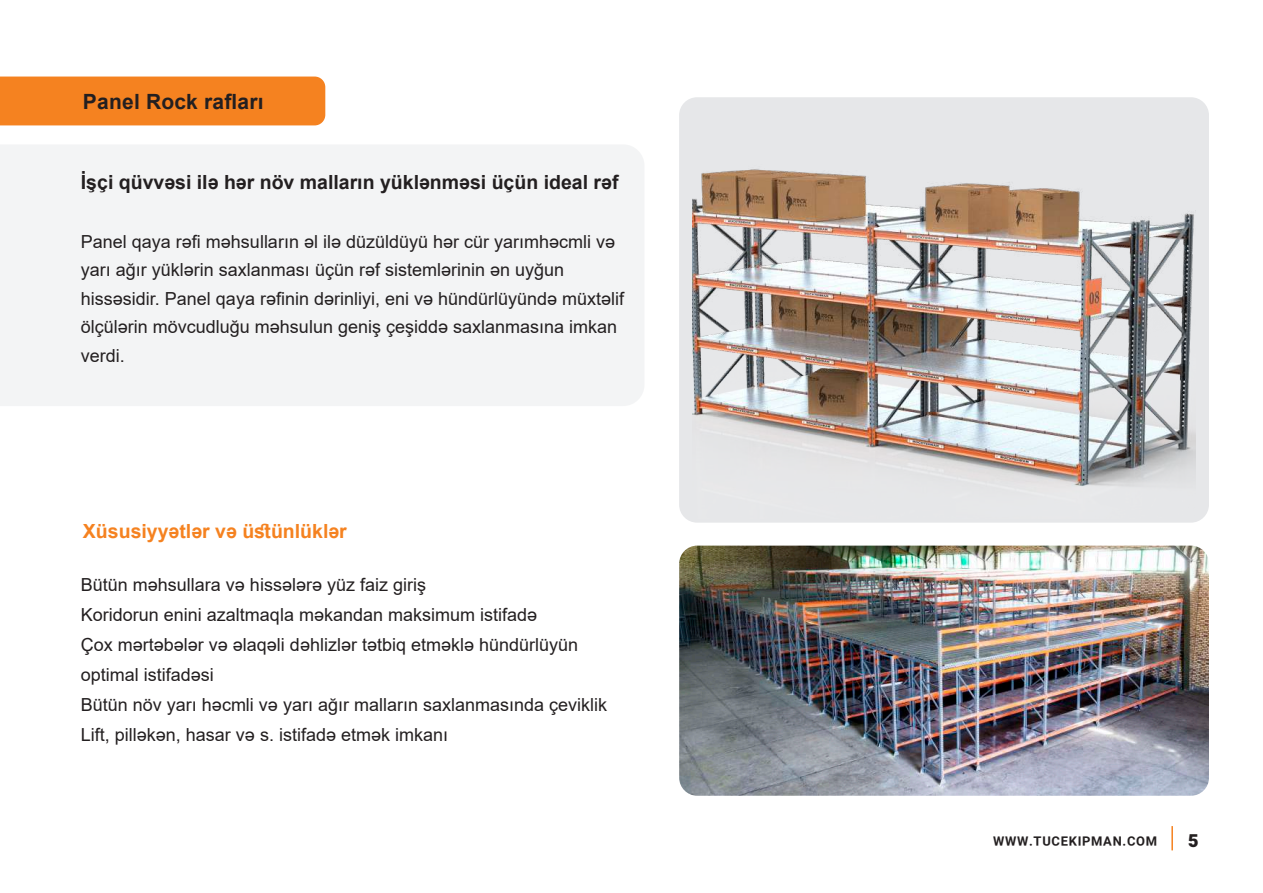
<style>
.page{position:relative;width:1263px;height:893px;background:#fff}
.page>*{position:absolute;margin:0;border:0;box-sizing:border-box;transform-origin:0 0}
.t1{font:700 21px "Arial";letter-spacing:.01em;color:#231f20}
.t2{font:700 19.5px "Arial";color:#231f20}
.t3{font:700 19.5px "Arial";color:#f58220}
.t4{font:18px/30px "Arial";color:#231f20}
.t5{font:900 18px "Heebo";color:#231f20}
.t6{font:700 12px "IRAN Sans";letter-spacing:.06em;color:#231f20}
</style>
<div class="page">
<div style="left:0;top:77px;width:325px;height:48px;background:#f58220"></div>
<hr style="left:1171px;top:826px;width:2px;height:24px;background:#f58220">
<div style="left:679px;top:97px;width:530px;height:426px;background:#e6e7e9;border-radius:18px"></div>
<img style="left:692px;top:169px;width:503px;height:317px">
<img style="left:679px;top:546px;width:530px;height:250px">
<div style="left:0;top:145px;width:644px;height:261px;background:#f3f4f5"></div>
<p class="t1" style="left:83px;top:87px;width:182px">Panel Rock rafları</p>
<p class="t2" style="left:81px;top:168px;width:539px">İşçi qüvvəsi ilə hər növ malların yüklənməsi üçün ideal rəf</p>
<p class="t4" style="left:81px;top:227px;width:545px;line-height:28.5px">Panel qaya rəfi məhsulların əl ilə düzüldüyü hər cür yarımhəcmli və yarı ağır yüklərin saxlanması üçün rəf sistemlərinin ən uyğun hissəsidir. Panel qaya rəfinin dərinliyi, eni və hündürlüyündə müxtəlif ölçülərin mövcudluğu məhsulun geniş çeşiddə saxlanmasına imkan verdi.</p>
<p class="t3" style="left:83px;top:518px;width:265px">Xüsusiyyətlər və üstünlüklər</p>
<p class="t4" style="left:81px;top:570px;width:528px">Bütün məhsullara və hissələrə yüz faiz giriş<br>Koridorun enini azaltmaqla məkandan maksimum istifadə<br>Çox mərtəbələr və əlaqəli dəhlizlər tətbiq etməklə hündürlüyün optimal istifadəsi<br>Bütün növ yarı həcmli və yarı ağır malların saxlanmasında çeviklik Lift, pilləkən, hasar və s. istifadə etmək imkanı</p>
<p class="t6" style="left:993px;top:833px;width:166px">WWW.TUCEKIPMAN.COM</p>
<p class="t5" style="left:1188px;top:828px;width:12px">5</p>
</div>
